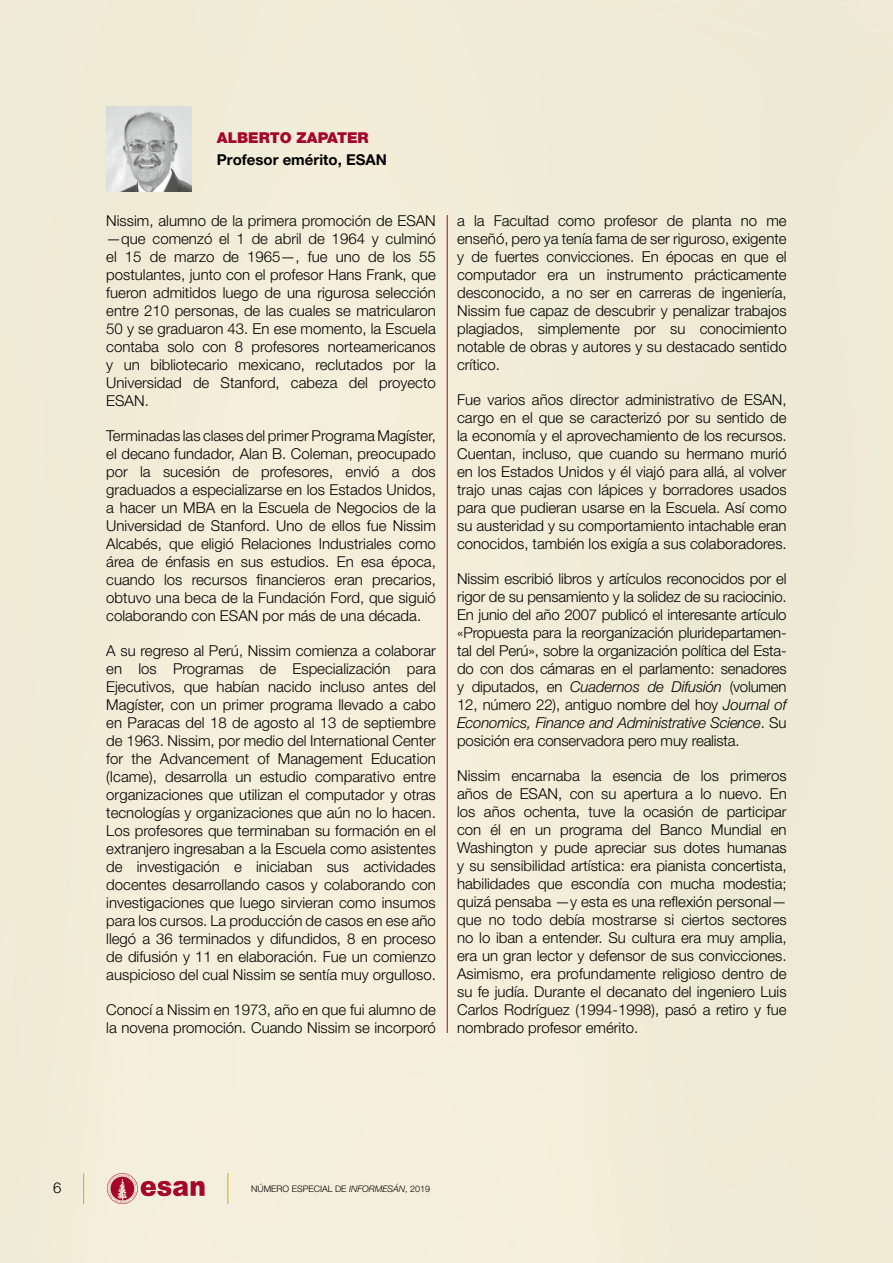
<style>
.page{position:relative;width:893px;height:1263px;background:#f1ecd7}
.page>*{position:absolute;margin:0;border:0;box-sizing:border-box;transform-origin:0 0}
.t1{font:300 15px/18px "Helvetica Neue LT Pro";color:#000;text-align:justify}
.t2{font:700 15px "Helvetica Neue LT Pro";color:#000}
.t3{font:900 15px "Helvetica Neue LT Pro";color:#a6052c}
.t4{font:300 9px "Helvetica Neue LT Pro";color:#000}
.s1{font-style:italic}
</style>
<div class="page">
<hr style="left:447px;top:215px;width:1px;height:818px;background:#a6052c">
<img style="left:106px;top:106px;width:85px;height:85px">
<hr style="left:83px;top:1173px;width:1px;height:31px;background:#cba829">
<hr style="left:227px;top:1173px;width:1px;height:31px;background:#cba829">
<svg style="left:107px;top:1173px;width:98px;height:31px"></svg>
<p class="t3" style="left:217px;top:129px;width:153px">ALBERTO ZAPATER</p>
<p class="t2" style="left:217px;top:151px;width:171px">Profesor emérito, ESAN</p>
<p class="t1" style="left:106px;top:211px;width:331px">Nissim, alumno de la primera promoción de ESAN —que comenzó el 1 de abril de 1964 y culminó el 15 de marzo de 1965—, fue uno de los 55 postulantes, junto con el profesor Hans Frank, que fueron admitidos luego de una rigurosa selección entre 210 personas, de las cuales se matricularon 50 y se graduaron 43. En ese momento, la Escuela contaba solo con 8 profesores norteamericanos y un bibliotecario mexicano, reclutados por la Universidad de Stanford, cabeza del proyecto ESAN.</p>
<p class="t1" style="left:106px;top:426px;width:331px">Terminadas las clases del primer Programa Magíster, el decano fundador, Alan B. Coleman, preocupado por la sucesión de profesores, envió a dos graduados a especializarse en los Estados Unidos, a hacer un MBA en la Escuela de Negocios de la Universidad de Stanford. Uno de ellos fue Nissim Alcabés, que eligió Relaciones Industriales como área de énfasis en sus estudios. En esa época, cuando los recursos financieros eran precarios, obtuvo una beca de la Fundación Ford, que siguió colaborando con ESAN por más de una década.</p>
<p class="t1" style="left:106px;top:641px;width:331px">A su regreso al Perú, Nissim comienza a colaborar en los Programas de Especialización para Ejecutivos, que habían nacido incluso antes del Magíster, con un primer programa llevado a cabo en Paracas del 18 de agosto al 13 de septiembre de 1963. Nissim, por medio del International Center for the Advancement of Management Education (Icame), desarrolla un estudio comparativo entre organizaciones que utilizan el computador y otras tecnologías y organizaciones que aún no lo hacen.<br>Los profesores que terminaban su formación en el extranjero ingresaban a la Escuela como asistentes de investigación e iniciaban sus actividades docentes desarrollando casos y colaborando con investigaciones que luego sirvieran como insumos para los cursos. La producción de casos en ese año llegó a 36 terminados y difundidos, 8 en proceso de difusión y 11 en elaboración. Fue un comienzo auspicioso del cual Nissim se sentía muy orgulloso.</p>
<p class="t1" style="left:106px;top:1000px;width:331px">Conocí a Nissim en 1973, año en que fui alumno de la novena promoción. Cuando Nissim se incorporó</p>
<p class="t1" style="left:457px;top:211px;width:331px">a la Facultad como profesor de planta no me enseñó, pero ya tenía fama de ser riguroso, exigente y de fuertes convicciones. En épocas en que el computador era un instrumento prácticamente desconocido, a no ser en carreras de ingeniería, Nissim fue capaz de descubrir y penalizar trabajos plagiados, simplemente por su conocimiento notable de obras y autores y su destacado sentido crítico.</p>
<p class="t1" style="left:457px;top:390px;width:331px">Fue varios años director administrativo de ESAN, cargo en el que se caracterizó por su sentido de la economía y el aprovechamiento de los recursos.<br>Cuentan, incluso, que cuando su hermano murió en los Estados Unidos y él viajó para allá, al volver trajo unas cajas con lápices y borradores usados para que pudieran usarse en la Escuela. Así como su austeridad y su comportamiento intachable eran conocidos, también los exigía a sus colaboradores.</p>
<p class="t1" style="left:457px;top:569px;width:331px">Nissim escribió libros y artículos reconocidos por el rigor de su pensamiento y la solidez de su raciocinio.<br>En junio del año 2007 publicó el interesante artículo «Propuesta para la reorganización pluridepartamen&shy;tal del Perú», sobre la organización política del Esta&shy;do con dos cámaras en el parlamento: senadores y diputados, en <span class="s1">Cuadernos de Difusión</span> (volumen 12, número 22), antiguo nombre del hoy <span class="s1">Journal of Economics, Finance and Administrative Science</span>. Su posición era conservadora pero muy realista.</p>
<p class="t1" style="left:457px;top:766px;width:331px">Nissim encarnaba la esencia de los primeros años de ESAN, con su apertura a lo nuevo. En los años ochenta, tuve la ocasión de participar con él en un programa del Banco Mundial en Washington y pude apreciar sus dotes humanas y su sensibilidad artística: era pianista concertista, habilidades que escondía con mucha modestia; quizá pensaba —y esta es una reflexión personal— que no todo debía mostrarse si ciertos sectores no lo iban a entender. Su cultura era muy amplia, era un gran lector y defensor de sus convicciones.<br>Asimismo, era profundamente religioso dentro de su fe judía. Durante el decanato del ingeniero Luis Carlos Rodríguez (1994-1998), pasó a retiro y fue nombrado profesor emérito.</p>
<p class="t1" style="left:53px;top:1178px;width:10px">6</p>
<p class="t4" style="left:251px;top:1183px;width:181px">NÚMERO ESPECIAL DE <span class="s1">INFORMESÁN</span>, 2019</p>
</div>
